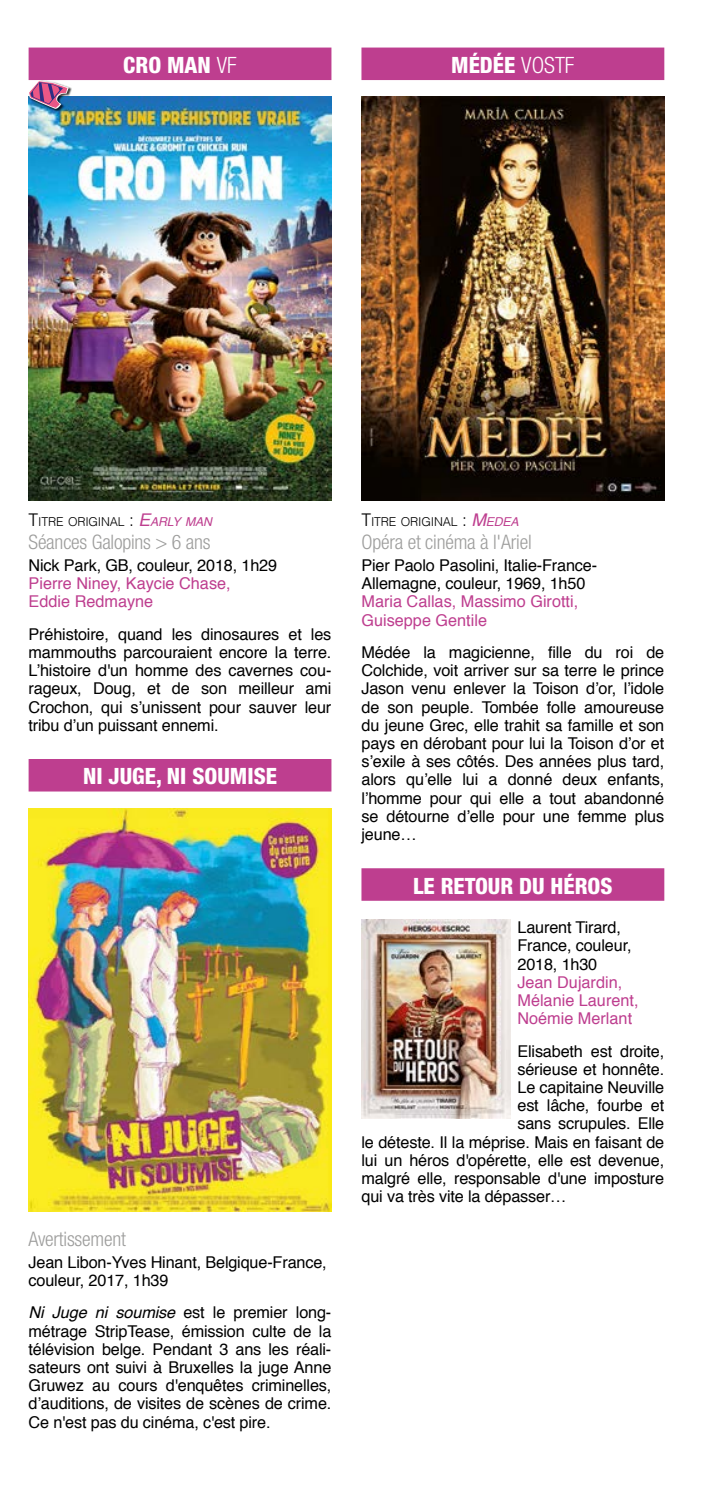
<style>
.page{position:relative;width:709px;height:1489px;background:#fff}
.page>*{position:absolute;margin:0;border:0;box-sizing:border-box;transform-origin:0 0}
.t1{font:800 condensed 22.5px "Helvetica Neue";color:#fff}
.t2{font:300 condensed 20px "Helvetica Neue";letter-spacing:-.01em;color:#9d9d9c}
.t3{font:16.25px/18.2px "Helvetica";letter-spacing:-.01em;color:#000;text-align:justify}
.t4{font:16.25px/18.2px "Helvetica";color:#be3e8f}
.t5{font:300 12.25px "Helvetica";letter-spacing:-.015em;color:#000}
.s1{font-weight:300}
.s2{font-size:17.5px}
.s3{font-weight:400;font-style:italic;font-size:17.5px;color:#be3e8f}
.s4{font-weight:400;font-style:italic;color:#be3e8f}
.s5{font-style:italic}
</style>
<div class="page">
<hr style="left:0;top:798px;width:1px;height:52px;background:#be3e8f">
<div style="left:29px;top:48px;width:302px;height:32px;background:#be3e8f"></div>
<div style="left:29px;top:759px;width:302px;height:32px;background:#be3e8f"></div>
<div style="left:361px;top:48px;width:303px;height:32px;background:#be3e8f"></div>
<div style="left:361px;top:868px;width:303px;height:32px;background:#be3e8f"></div>
<hr style="left:708px;top:49px;width:1px;height:52px;background:#be3e8f">
<hr style="left:708px;top:797px;width:1px;height:32px;background:#be3e8f">
<img style="left:361px;top:919px;width:149px;height:199px">
<img style="left:29px;top:96px;width:302px;height:404px">
<img style="left:29px;top:808px;width:302px;height:403px">
<img style="left:361px;top:96px;width:303px;height:404px">
<div style="left:29px;top:80px;width:43px;height:32px;background:#000;opacity:.75"></div>
<svg style="left:28px;top:80px;width:41px;height:29px"></svg>
<h1 class="t1" style="left:123px;top:51px;width:115px">CRO MAN <span class="s1">VF</span></h1>
<h1 class="t1" style="left:451px;top:51px;width:125px">MÉDÉE <span class="s1">VOSTF</span></h1>
<p class="t5" style="left:29px;top:511px;width:185px"><span class="s2">T</span>ITRE ORIGINAL <span class="s2">:</span> <span class="s3">E</span><span class="s4">ARLY MAN</span></p>
<p class="t2" style="left:29px;top:530px;width:184px">Séances Galopins &gt; 6 ans</p>
<p class="t3" style="left:29px;top:556px;width:250px">Nick Park, GB, couleur, 2018, 1h29</p>
<p class="t4" style="left:29px;top:575px;width:204px">Pierre Niney, Kaycie Chase,<br>Eddie Redmayne</p>
<p class="t3" style="left:29px;top:625px;width:304px">Préhistoire, quand les dinosaures et les mammouths parcouraient encore la terre.<br>L’histoire d'un homme des cavernes cou&shy;rageux, Doug, et de son meilleur ami Crochon, qui s’unissent pour sauver leur tribu d’un puissant ennemi.</p>
<h1 class="t1" style="left:83px;top:762px;width:195px">NI JUGE, NI SOUMISE</h1>
<p class="t2" style="left:29px;top:1227px;width:99px">Avertissement</p>
<p class="t3" style="left:29px;top:1253px;width:300px">Jean Libon-Yves Hinant, Belgique-France, couleur, 2017, 1h39</p>
<p class="t3" style="left:29px;top:1303px;width:304px"><span class="s5">Ni Juge ni soumise</span> est le premier long&shy;métrage StripTease, émission culte de la télévision belge. Pendant 3 ans les réali&shy;sateurs ont suivi à Bruxelles la juge Anne Gruwez au cours d'enquêtes criminelles, d’auditions, de visites de scènes de crime.<br>Ce n'est pas du cinéma, c'est pire.</p>
<p class="t5" style="left:361px;top:511px;width:159px"><span class="s2">T</span>ITRE ORIGINAL <span class="s2">:</span> <span class="s3">M</span><span class="s4">EDEA</span></p>
<p class="t2" style="left:361px;top:530px;width:172px">Opéra et cinéma à l'Ariel</p>
<p class="t3" style="left:361px;top:556px;width:237px">Pier Paolo Pasolini, Italie-France-<br>Allemagne, couleur, 1969, 1h50</p>
<p class="t4" style="left:361px;top:593px;width:218px">Maria Callas, Massimo Girotti,<br>Guiseppe Gentile</p>
<p class="t3" style="left:361px;top:643px;width:304px">Médée la magicienne, fille du roi de Colchide, voit arriver sur sa terre le prince Jason venu enlever la Toison d’or, l’idole de son peuple. Tombée folle amoureuse du jeune Grec, elle trahit sa famille et son pays en dérobant pour lui la Toison d’or et s’exile à ses côtés. Des années plus tard, alors qu’elle lui a donné deux enfants, l’homme pour qui elle a tout abandonné se détourne d’elle pour une femme plus jeune…</p>
<h1 class="t1" style="left:413px;top:871px;width:201px">LE RETOUR DU HÉROS</h1>
<p class="t3" style="left:517px;top:918px;width:116px;text-align:left">Laurent Tirard,<br>France, couleur,<br>2018, 1h30</p>
<p class="t4" style="left:517px;top:973px;width:123px">Jean Dujardin,<br>Mélanie Laurent,<br>Noémie Merlant</p>
<p class="t3" style="left:517px;top:1042px;width:148px">Elisabeth est droite,</p>
<p class="t3" style="left:517px;top:1060px;width:148px">sérieuse et honnête.</p>
<p class="t3" style="left:517px;top:1078px;width:148px">Le capitaine Neuville</p>
<p class="t3" style="left:517px;top:1096px;width:148px">est lâche, fourbe et</p>
<p class="t3" style="left:517px;top:1115px;width:148px">sans scrupules. Elle</p>
<p class="t3" style="left:361px;top:1133px;width:304px">le déteste. Il la méprise. Mais en faisant de</p>
<p class="t3" style="left:361px;top:1151px;width:304px">lui un héros d'opérette, elle est devenue,</p>
<p class="t3" style="left:361px;top:1169px;width:304px">malgré elle, responsable d'une imposture</p>
<p class="t3" style="left:361px;top:1187px;width:206px">qui va très vite la dépasser…</p>
</div>
